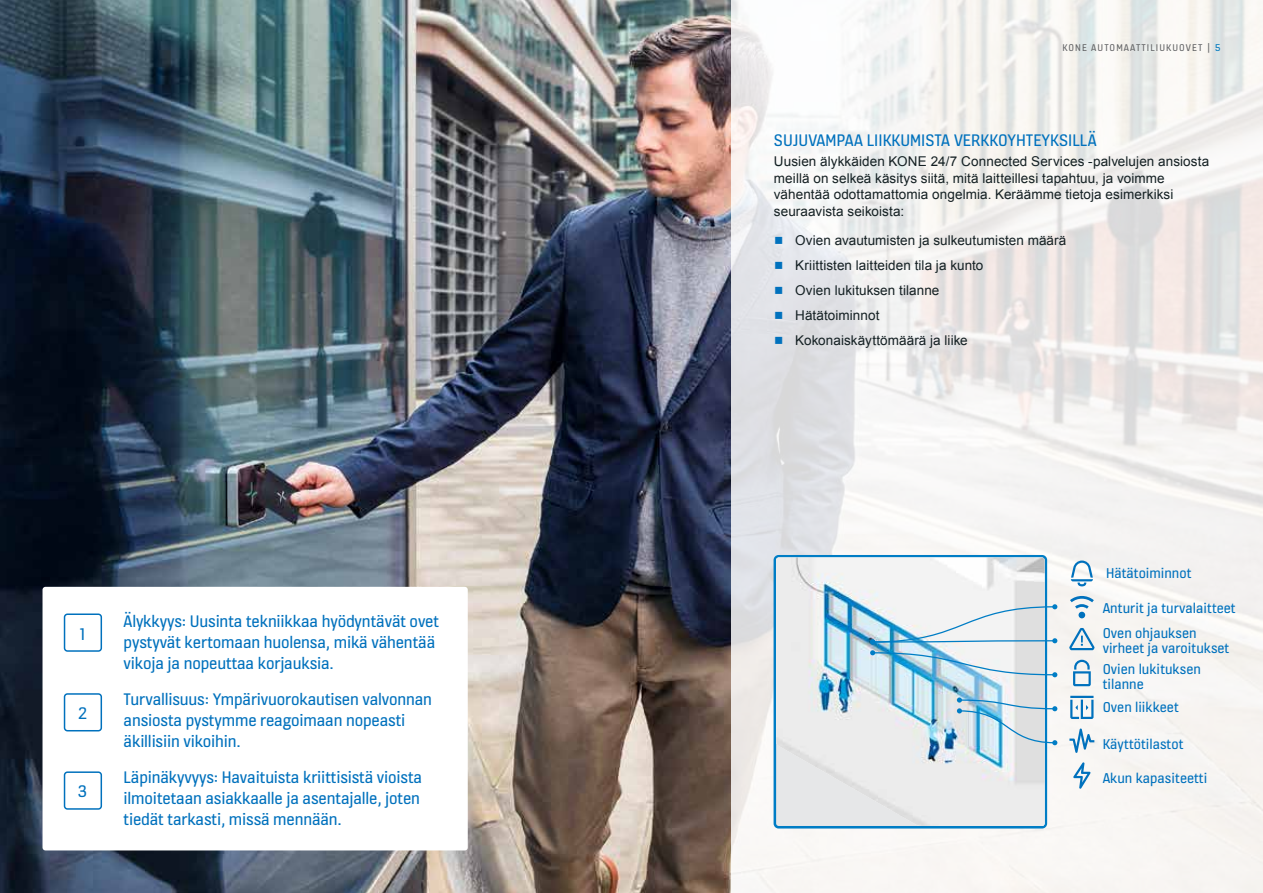
<style>
.page{position:relative;width:1263px;height:893px;background:#fff}
.page>*{position:absolute;margin:0;border:0;box-sizing:border-box;transform-origin:0 0}
.t1{font:18px/21px "KONE Information v 13";letter-spacing:-.01em;color:#0071bd}
.t2{font:15.3px/15.3px "KONE Information v 13";color:#0071bd}
.t3{font:13.5px/16.5px "Arial";letter-spacing:.005em;color:#142023}
.t4{font:10.5px "KONE Information v 13";letter-spacing:.1em;color:#636466}
.s1{color:#0077be}
.s2{color:#0071bd}
</style>
<div class="page">
<img style="left:0;top:0;width:731px;height:893px">
<svg style="left:731px;top:0;width:532px;height:893px;fill:#f5f3f1"></svg>
<div style="left:773px;top:555px;width:274px;height:273px;border:3px solid #007dc5;border-radius:4px"></div>
<img style="left:776px;top:557px;width:268px;height:269px">
<svg style="left:870px;top:604px;width:187px;height:40px"></svg>
<img style="left:870px;top:650px;width:187px;height:27px">
<svg style="left:957px;top:697px;width:100px;height:48px"></svg>
<div style="left:43px;top:587px;width:425px;height:263px;background:#fff;border-radius:3px"></div>
<div style="left:64px;top:613px;width:38px;height:39px;border:2px solid #0071bd;border-radius:3px"></div>
<div style="left:64px;top:693px;width:38px;height:38px;border:2px solid #0071bd;border-radius:3px"></div>
<div style="left:64px;top:771px;width:38px;height:39px;border:2px solid #0071bd;border-radius:3px"></div>
<svg style="left:1071px;top:560px;width:22px;height:26px"></svg>
<svg style="left:1070px;top:696px;width:23px;height:23px"></svg>
<svg style="left:1073px;top:762px;width:17px;height:27px"></svg>
<svg style="left:1073px;top:660px;width:18px;height:26px"></svg>
<svg style="left:1069px;top:728px;width:25px;height:25px"></svg>
<svg style="left:1069px;top:628px;width:25px;height:22px"></svg>
<svg style="left:1070px;top:596px;width:24px;height:22px"></svg>
<p class="t1" style="left:79px;top:622px;width:8px">1</p>
<p class="t1" style="left:78px;top:702px;width:10px">2</p>
<p class="t1" style="left:78px;top:780px;width:11px">3</p>
<p class="t1" style="left:124px;top:610px;width:317px">Älykkyys: Uusinta tekniikkaa hyödyntävät ovet pystyvät kertomaan huolensa, mikä vähentää vikoja ja nopeuttaa korjauksia.</p>
<p class="t1" style="left:124px;top:688px;width:310px">Turvallisuus: Ympärivuorokautisen valvonnan ansiosta pystymme reagoimaan nopeasti äkillisiin vikoihin.</p>
<p class="t1" style="left:124px;top:766px;width:300px">Läpinäkyvyys: Havaituista kriittisistä vioista ilmoitetaan asiakkaalle ja asentajalle, joten tiedät tarkasti, missä mennään.</p>
<p class="t4" style="left:1062px;top:40px;width:160px">KONE AUTOMAATTILIUKUOVET | <span class="s1">5</span></p>
<p class="t1" style="left:774px;top:128px;width:324px">SUJUVAMPAA LIIKKUMISTA VERKKOYHTEYKSILLÄ</p>
<p class="t3" style="left:774px;top:153px;width:437px">Uusien älykkäiden KONE 24/7 Connected Services -palvelujen ansiosta meillä on selkeä käsitys siitä, mitä laitteillesi tapahtuu, ja voimme vähentää odottamattomia ongelmia. Keräämme tietoja esimerkiksi seuraavista seikoista:</p>
<p class="t3" style="left:774px;top:232px;width:294px"><span class="s2">○</span> Ovien avautumisten ja sulkeutumisten määrä</p>
<p class="t3" style="left:774px;top:257px;width:211px"><span class="s2">○</span> Kriittisten laitteiden tila ja kunto</p>
<p class="t3" style="left:774px;top:282px;width:167px"><span class="s2">○</span> Ovien lukituksen tilanne</p>
<p class="t3" style="left:774px;top:307px;width:107px"><span class="s2">○</span> Hätätoiminnot</p>
<p class="t3" style="left:774px;top:332px;width:195px"><span class="s2">○</span> Kokonaiskäyttömäärä ja liike</p>
<p class="t2" style="left:1106px;top:565px;width:87px">Hätätoiminnot</p>
<p class="t2" style="left:1103px;top:600px;width:135px">Anturit ja turvalaitteet</p>
<p class="t2" style="left:1103px;top:625px;width:128px">Oven ohjauksen virheet ja varoitukset</p>
<p class="t2" style="left:1103px;top:660px;width:100px">Ovien lukituksen tilanne</p>
<p class="t2" style="left:1103px;top:699px;width:78px">Oven liikkeet</p>
<p class="t2" style="left:1103px;top:736px;width:82px">Käyttötilastot</p>
<p class="t2" style="left:1103px;top:770px;width:106px">Akun kapasiteetti</p>
</div>
